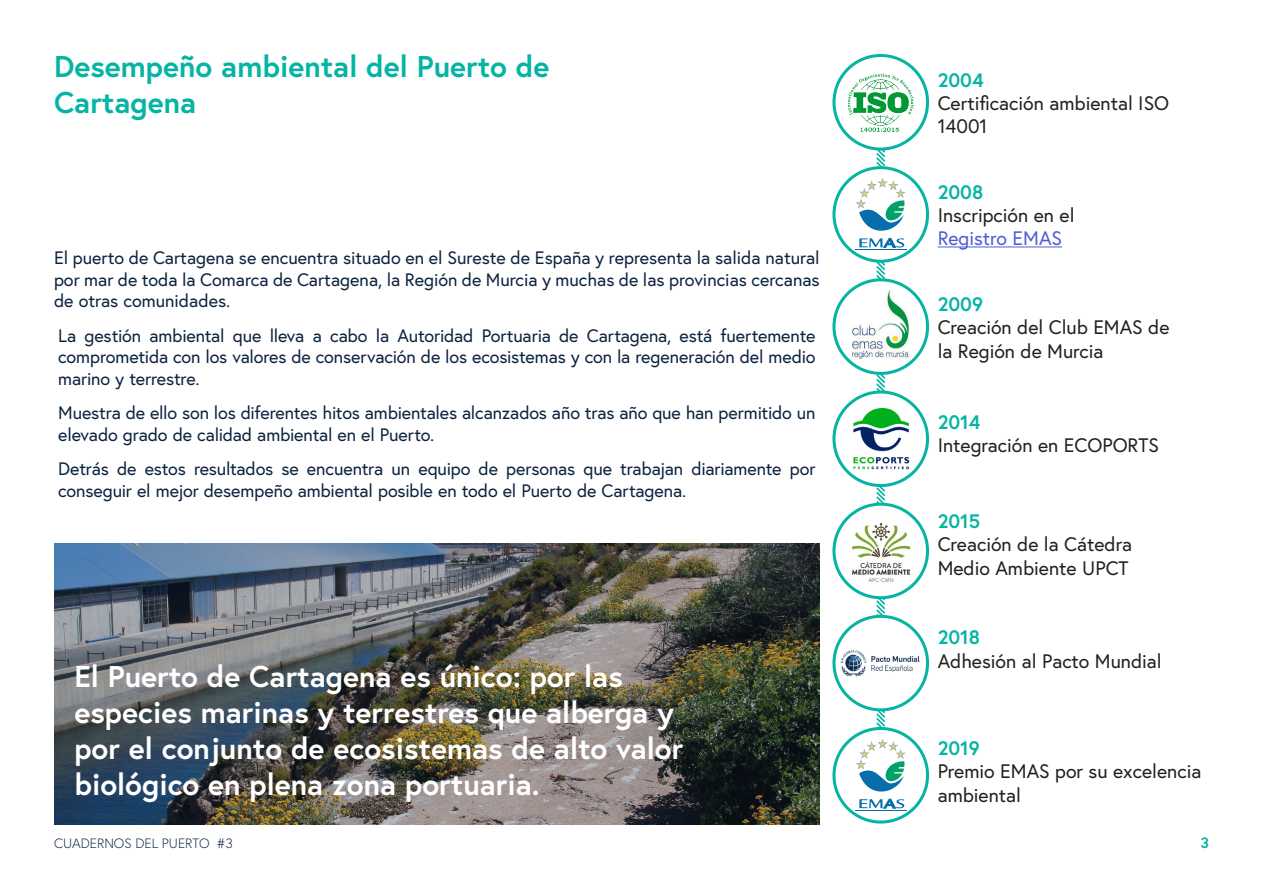
<style>
.page{position:relative;width:1263px;height:893px;background:#fff}
.page>*{position:absolute;margin:0;border:0;box-sizing:border-box;transform-origin:0 0}
.Cuerpo_CuadernoPrt{font:700 30px/36px "Europa";color:#fff}
.t1{font:700 30px/36px "Europa";color:#05b4a2}
.t2{font:19.5px/23.4px "Europa";color:#231f20}
.t3{font:700 19.5px "Europa";color:#05b4a2}
.t4{font:19.5px "Europa";color:#4f5cd6}
.Cuerpo_CuadernoPrt-2{font:18px/21.6px "Europa";letter-spacing:-.01em;color:#0c2340;text-align:justify}
.t5{font:700 15px "Europa";color:#05b4a2}
.t6{font:300 13.5px "Europa";color:#0c2340}
</style>
<div class="page">
<img style="left:54px;top:544px;width:766px;height:281px">
<hr style="left:938px;top:247px;width:124px;height:1px;background:#4f5cd6">
<img style="left:852px;top:285px;width:57px;height:84px">
<div style="left:832px;top:278px;width:97px;height:97px;border:3px solid #05b4a2;border-radius:50%"></div>
<svg style="left:834px;top:616px;width:93px;height:94px"></svg>
<img style="left:840px;top:649px;width:82px;height:28px">
<div style="left:832px;top:615px;width:97px;height:96px;border:3px solid #05b4a2;border-radius:50%"></div>
<img style="left:836px;top:66px;width:91px;height:72px">
<div style="left:832px;top:54px;width:97px;height:97px;border:3px solid #05b4a2;border-radius:50%"></div>
<img style="left:836px;top:396px;width:91px;height:85px">
<div style="left:832px;top:390px;width:97px;height:97px;border:3px solid #05b4a2;border-radius:50%"></div>
<hr style="left:855px;top:250px;width:51px;height:1px;background:#076eab">
<div style="left:832px;top:166px;width:97px;height:97px;border:3px solid #05b4a2;border-radius:50%"></div>
<img style="left:836px;top:509px;width:91px;height:82px">
<div style="left:832px;top:503px;width:97px;height:96px;border:3px solid #05b4a2;border-radius:50%"></div>
<hr style="left:855px;top:810px;width:51px;height:1px;background:#076eab">
<svg style="left:857px;top:56px;width:48px;height:753px"></svg>
<div style="left:832px;top:727px;width:97px;height:96px;border:3px solid #05b4a2;border-radius:50%"></div>
<p class="t1" style="left:54px;top:48px;width:497px">Desempeño ambiental del Puerto de<br>Cartagena</p>
<p class="Cuerpo_CuadernoPrt-2" style="left:54px;top:247px;width:767px">El puerto de Cartagena se encuentra situado en el Sureste de España y representa la salida natural por mar de toda la Comarca de Cartagena, la Región de Murcia y muchas de las provincias cercanas de otras comunidades.</p>
<p class="Cuerpo_CuadernoPrt-2" style="left:58px;top:324px;width:759px">La gestión ambiental que lleva a cabo la Autoridad Portuaria de Cartagena, está fuertemente comprometida con los valores de conservación de los ecosistemas y con la regeneración del medio marino y terrestre.</p>
<p class="Cuerpo_CuadernoPrt-2" style="left:58px;top:402px;width:759px">Muestra de ello son los diferentes hitos ambientales alcanzados año tras año que han permitido un elevado grado de calidad ambiental en el Puerto.</p>
<p class="Cuerpo_CuadernoPrt-2" style="left:58px;top:458px;width:759px">Detrás de estos resultados se encuentra un equipo de personas que trabajan diariamente por conseguir el mejor desempeño ambiental posible en todo el Puerto de Cartagena.</p>
<p class="Cuerpo_CuadernoPrt" style="left:74px;top:657px;width:610px">El Puerto de Cartagena es único: por las especies marinas y terrestres que alberga y por el conjunto de ecosistemas de alto valor biológico en plena zona portuaria.</p>
<p class="t3" style="left:938px;top:66px;width:48px">2004</p>
<p class="t2" style="left:938px;top:91px;width:233px">Certificación ambiental ISO<br>14001</p>
<p class="t3" style="left:938px;top:179px;width:47px">2008</p>
<p class="t2" style="left:938px;top:203px;width:138px">Inscripción en el</p>
<p class="t4" style="left:938px;top:226px;width:126px">Registro EMAS</p>
<p class="t3" style="left:938px;top:291px;width:47px">2009</p>
<p class="t2" style="left:938px;top:315px;width:233px">Creación del Club EMAS de la Región de Murcia</p>
<p class="t3" style="left:938px;top:409px;width:44px">2014</p>
<p class="t2" style="left:938px;top:434px;width:223px">Integración en ECOPORTS</p>
<p class="t3" style="left:938px;top:508px;width:44px">2015</p>
<p class="t2" style="left:938px;top:533px;width:196px">Creación de la Cátedra<br>Medio Ambiente UPCT</p>
<p class="t3" style="left:938px;top:624px;width:44px">2018</p>
<p class="t2" style="left:938px;top:649px;width:226px">Adhesión al Pacto Mundial</p>
<p class="t3" style="left:938px;top:735px;width:44px">2019</p>
<p class="t2" style="left:938px;top:759px;width:265px">Premio EMAS por su excelencia ambiental</p>
<p class="t6" style="left:54px;top:834px;width:180px">CUADERNOS DEL PUERTO #3</p>
<p class="t5" style="left:1200px;top:833px;width:10px">3</p>
</div>
